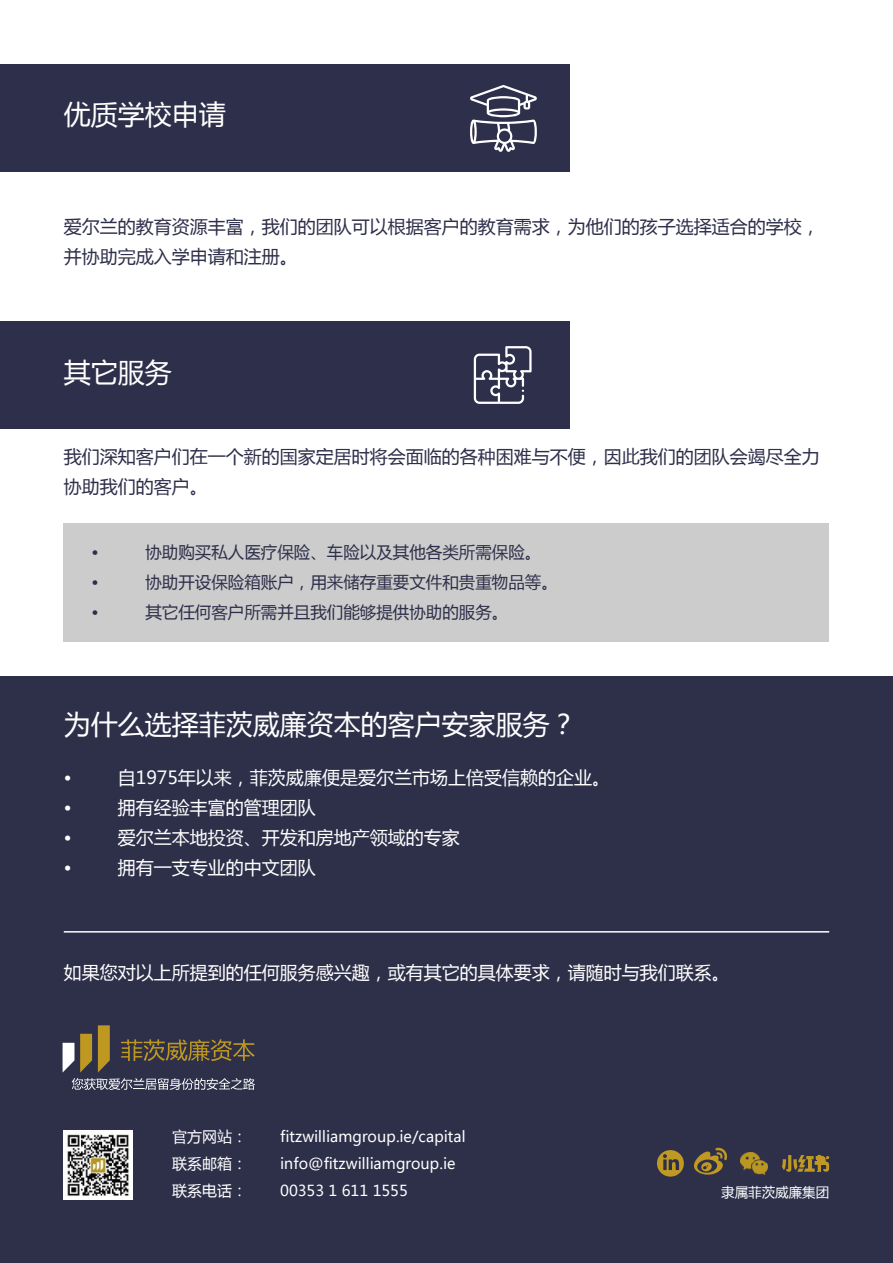
<style>
.page{position:relative;width:893px;height:1263px;background:#fff}
.page>*{position:absolute;margin:0;border:0;box-sizing:border-box;transform-origin:0 0}
.t1{font:27px "Microsoft Ya Hei";color:#fff}
.t2{font:18px "Microsoft Ya Hei";color:#fff}
.t3{font:18px/30px "Microsoft Ya Hei";color:#2e2f4a}
.t4{font:16.5px "Microsoft Ya Hei";color:#2e2f4a}
.t5{font:15px "Microsoft Ya Hei";color:#fff}
.t6{font:13.5px "Microsoft Ya Hei";color:#fff}
</style>
<div class="page">
<div style="left:0;top:676px;width:893px;height:587px;background:#2e304a"></div>
<div style="left:0;top:64px;width:570px;height:107px;background:#2e2f4a"></div>
<div style="left:0;top:321px;width:570px;height:108px;background:#2e2f4a"></div>
<div style="left:64px;top:524px;width:765px;height:118px;background:#ccc"></div>
<svg style="left:474px;top:346px;width:58px;height:58px"></svg>
<svg style="left:470px;top:85px;width:67px;height:67px"></svg>
<hr style="left:64px;top:931px;width:765px;height:1px;background:#fff">
<img style="left:64px;top:1130px;width:69px;height:69px">
<svg style="left:657px;top:1150px;width:27px;height:26px"></svg>
<img style="left:740px;top:1152px;width:28px;height:22px">
<svg style="left:782px;top:1155px;width:48px;height:17px"></svg>
<svg style="left:694px;top:1147px;width:33px;height:27px"></svg>
<svg style="left:63px;top:1043px;width:11px;height:29px"></svg>
<svg style="left:80px;top:1034px;width:12px;height:38px"></svg>
<svg style="left:98px;top:1025px;width:12px;height:47px"></svg>
<svg style="left:121px;top:1039px;width:134px;height:22px"></svg>
<svg style="left:72px;top:1078px;width:183px;height:12px"></svg>
<h1 class="t1" style="left:64px;top:97px;width:163px">优质学校申请</h1>
<p class="t3" style="left:64px;top:211px;width:758px">爱尔兰的教育资源丰富，我们的团队可以根据客户的教育需求，为他们的孩子选择适合的学校，并协助完成入学申请和注册。</p>
<h1 class="t1" style="left:64px;top:354px;width:109px">其它服务</h1>
<p class="t3" style="left:64px;top:441px;width:758px">我们深知客户们在一个新的国家定居时将会面临的各种困难与不便，因此我们的团队会竭尽全力协助我们的客户。</p>
<p class="t4" style="left:91px;top:541px;width:9px">•</p>
<p class="t4" style="left:145px;top:541px;width:398px">协助购买私人医疗保险、车险以及其他各类所需保险。</p>
<p class="t4" style="left:91px;top:571px;width:9px">•</p>
<p class="t4" style="left:145px;top:571px;width:414px">协助开设保险箱账户，用来储存重要文件和贵重物品等。</p>
<p class="t4" style="left:91px;top:601px;width:9px">•</p>
<p class="t4" style="left:145px;top:601px;width:365px">其它任何客户所需并且我们能够提供协助的服务。</p>
<h1 class="t1" style="left:64px;top:706px;width:515px">为什么选择菲茨威廉资本的客户安家服务？</h1>
<p class="t2" style="left:64px;top:766px;width:9px">•</p>
<p class="t2" style="left:118px;top:766px;width:494px">自1975年以来，菲茨威廉便是爱尔兰市场上倍受信赖的企业。</p>
<p class="t2" style="left:64px;top:796px;width:9px">•</p>
<p class="t2" style="left:118px;top:796px;width:199px">拥有经验丰富的管理团队</p>
<p class="t2" style="left:64px;top:826px;width:9px">•</p>
<p class="t2" style="left:118px;top:826px;width:344px">爱尔兰本地投资、开发和房地产领域的专家</p>
<p class="t2" style="left:64px;top:856px;width:9px">•</p>
<p class="t2" style="left:118px;top:856px;width:199px">拥有一支专业的中文团队</p>
<p class="t2" style="left:64px;top:960px;width:668px">如果您对以上所提到的任何服务感兴趣，或有其它的具体要求，请随时与我们联系。</p>
<p class="t5" style="left:172px;top:1126px;width:76px">官方网站：</p>
<p class="t5" style="left:280px;top:1126px;width:187px">fitzwilliamgroup.ie/capital</p>
<p class="t5" style="left:172px;top:1153px;width:76px">联系邮箱：</p>
<p class="t5" style="left:280px;top:1153px;width:177px">info@fitzwilliamgroup.ie</p>
<p class="t5" style="left:172px;top:1180px;width:76px">联系电话：</p>
<p class="t5" style="left:280px;top:1180px;width:129px">00353 1 611 1555</p>
<p class="t6" style="left:721px;top:1182px;width:109px">隶属菲茨威廉集团</p>
</div>
